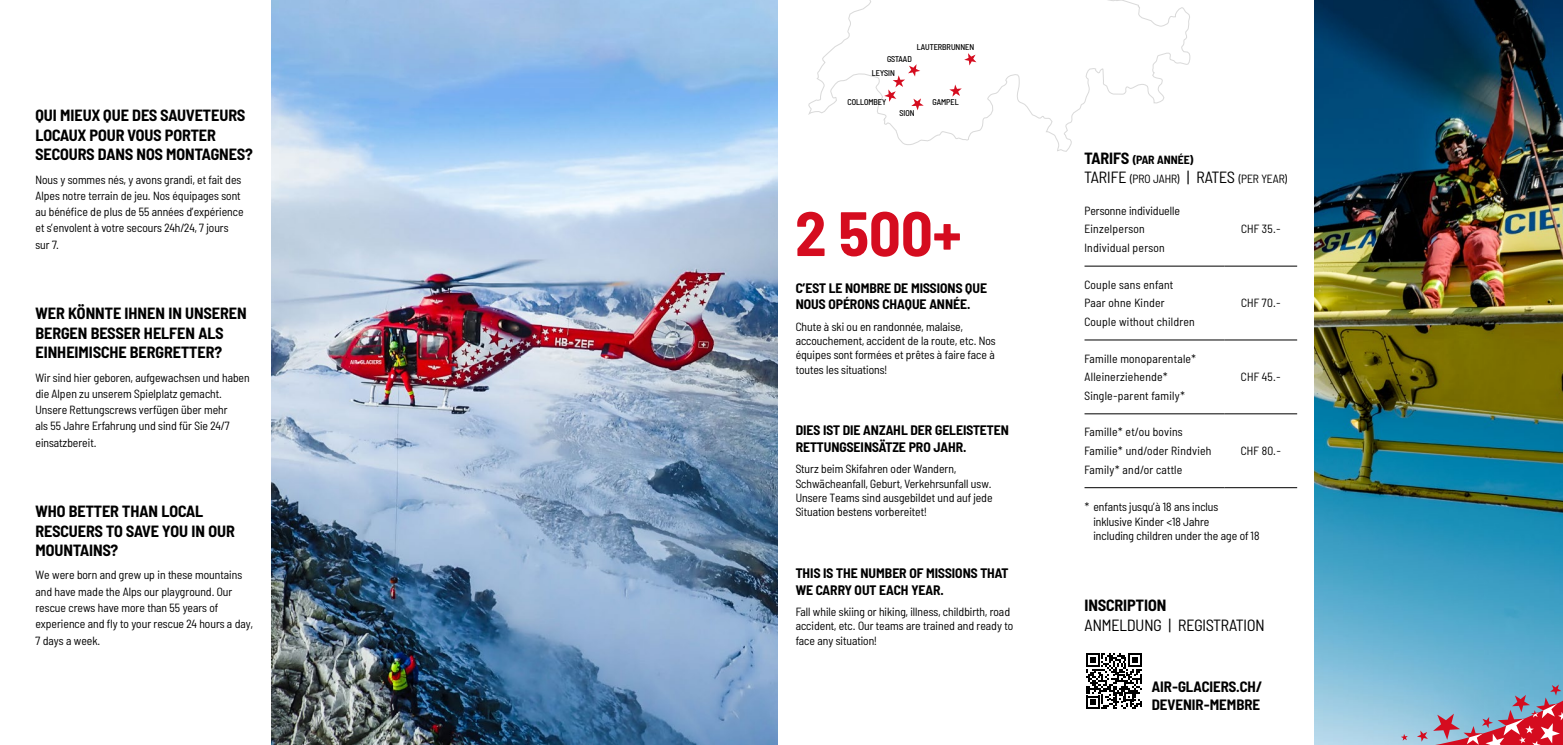
<style>
.page{position:relative;width:1563px;height:745px;background:#fff}
.page>*{position:absolute;margin:0;border:0;box-sizing:border-box;transform-origin:0 0}
.t1{font:700 semi-condensed 62.5px "Barlow";color:#d50c1f}
.t2{font:700 semi-condensed 16.25px/19.5px "Barlow";color:#000}
.t3{font:semi-condensed 16.25px "Barlow";color:#000}
.t4{font:700 semi-condensed 15px/18px "Barlow";color:#000}
.t5{font:700 semi-condensed 13.75px/16.5px "Barlow";color:#000}
.Untertitel_2{font:semi-condensed 11.88px/16.2px "Barlow";color:#000}
.Untertitel_2-2{font:semi-condensed 11.88px "Barlow";letter-spacing:.02em;color:#000}
.t6{font:700 semi-condensed 11.88px "Barlow";color:#000}
.t7{font:500 semi-condensed 8.38px "Barlow";color:#000}
.s1{font-size:16.25px}
</style>
<div class="page">
<img style="left:271px;top:0;width:507px;height:744px">
<img style="left:1315px;top:0;width:248px;height:744px">
<svg style="left:808px;top:0;width:383px;height:152px"></svg>
<svg style="left:949px;top:84px;width:13px;height:13px"></svg>
<svg style="left:964px;top:53px;width:12px;height:12px"></svg>
<svg style="left:884px;top:64px;width:39px;height:46px"></svg>
<hr style="left:1084px;top:266px;width:140px;height:1px;background:#000">
<hr style="left:1224px;top:266px;width:73px;height:1px;background:#000">
<hr style="left:1084px;top:339px;width:140px;height:1px;background:#000">
<hr style="left:1224px;top:339px;width:73px;height:1px;background:#000">
<hr style="left:1084px;top:413px;width:140px;height:1px;background:#000">
<hr style="left:1224px;top:413px;width:73px;height:1px;background:#000">
<hr style="left:1084px;top:487px;width:140px;height:1px;background:#000">
<hr style="left:1224px;top:487px;width:73px;height:1px;background:#000">
<svg style="left:1086px;top:653px;width:56px;height:55px"></svg>
<svg style="left:1381px;top:684px;width:182px;height:60px;background:#9d9bb2"></svg>
<p class="t2" style="left:35px;top:104px;width:219px">QUI MIEUX QUE DES SAUVETEURS<br>LOCAUX POUR VOUS PORTER<br>SECOURS DANS NOS MONTAGNES?</p>
<p class="Untertitel_2" style="left:35px;top:170px;width:210px">Nous y sommes nés, y avons grandi, et fait des Alpes notre terrain de jeu. Nos équipages sont au bénéfice de plus de 55 années d’expérience et s’envolent à votre secours 24h/24, 7 jours sur 7.</p>
<p class="t2" style="left:35px;top:302px;width:213px">WER KÖNNTE IHNEN IN UNSEREN<br>BERGEN BESSER HELFEN ALS<br>EINHEIMISCHE BERGRETTER?</p>
<p class="Untertitel_2" style="left:35px;top:368px;width:216px">Wir sind hier geboren, aufgewachsen und haben die Alpen zu unserem Spielplatz gemacht.<br>Unsere Rettungscrews verfügen über mehr<br>als 55 Jahre Erfahrung und sind für Sie 24/7 einsatzbereit.</p>
<p class="t2" style="left:35px;top:500px;width:201px">WHO BETTER THAN LOCAL<br>RESCUERS TO SAVE YOU IN OUR<br>MOUNTAINS?</p>
<p class="Untertitel_2" style="left:35px;top:565px;width:219px">We were born and grew up in these mountains and have made the Alps our playground. Our rescue crews have more than 55 years of experience and fly to your rescue 24 hours a day, 7 days a week.</p>
<p class="t7" style="left:917px;top:41px;width:59px">LAUTERBRUNNEN</p>
<p class="t7" style="left:887px;top:53px;width:26px">GSTAAD</p>
<p class="t7" style="left:872px;top:67px;width:24px">LEYSIN</p>
<p class="t7" style="left:847px;top:96px;width:40px">COLLOMBEY</p>
<p class="t7" style="left:899px;top:107px;width:17px">SION</p>
<p class="t7" style="left:932px;top:96px;width:28px">GAMPEL</p>
<p class="t1" style="left:795px;top:188px;width:167px">2 500+</p>
<p class="t5" style="left:795px;top:278px;width:193px">C’EST LE NOMBRE DE MISSIONS QUE<br>NOUS OPÉRONS CHAQUE ANNÉE.</p>
<p class="Untertitel_2" style="left:795px;top:318px;width:202px;line-height:14.2px">Chute à ski ou en randonnée, malaise, accouchement, accident de la route, etc. Nos équipes sont formées et prêtes à faire face à toutes les situations!</p>
<p class="t5" style="left:795px;top:421px;width:215px">DIES IST DIE ANZAHL DER GELEISTETEN<br>RETTUNGSEINSÄTZE PRO JAHR.</p>
<p class="Untertitel_2" style="left:795px;top:460px;width:198px;line-height:14.2px">Sturz beim Skifahren oder Wandern, Schwächeanfall, Geburt, Verkehrsunfall usw.<br>Unsere Teams sind ausgebildet und auf jede Situation bestens vorbereitet!</p>
<p class="t5" style="left:795px;top:563px;width:214px">THIS IS THE NUMBER OF MISSIONS THAT<br>WE CARRY OUT EACH YEAR.</p>
<p class="Untertitel_2" style="left:795px;top:603px;width:219px;line-height:14.2px">Fall while skiing or hiking, illness, childbirth, road accident, etc. Our teams are trained and ready to face any situation!</p>
<p class="t6" style="left:1084px;top:151px;width:111px"><span class="s1">TARIFS</span> (PAR ANNÉE)</p>
<p class="Untertitel_2" style="left:1084px;top:170px;width:205px"><span class="s1">TARIFE</span> (PRO JAHR) <span class="s1">| RATES</span> (PER YEAR)</p>
<p class="Untertitel_2" style="left:1084px;top:201px;width:97px">Personne individuelle</p>
<p class="Untertitel_2-2" style="left:1084px;top:220px;width:62px">Einzelperson</p>
<p class="Untertitel_2-2" style="left:1084px;top:239px;width:82px">Individual person</p>
<p class="Untertitel_2" style="left:1241px;top:220px;width:41px">CHF 35.-</p>
<p class="Untertitel_2-2" style="left:1084px;top:275px;width:90px">Couple sans enfant</p>
<p class="Untertitel_2-2" style="left:1084px;top:294px;width:82px">Paar ohne Kinder</p>
<p class="Untertitel_2-2" style="left:1084px;top:313px;width:112px">Couple without children</p>
<p class="Untertitel_2-2" style="left:1084px;top:349px;width:113px">Famille monoparentale*</p>
<p class="Untertitel_2-2" style="left:1084px;top:368px;width:85px">Alleinerziehende*</p>
<p class="Untertitel_2-2" style="left:1084px;top:386px;width:102px">Single-parent family*</p>
<p class="Untertitel_2-2" style="left:1084px;top:423px;width:100px">Famille* et/ou bovins</p>
<p class="Untertitel_2-2" style="left:1084px;top:442px;width:129px">Familie* und/oder Rindvieh</p>
<p class="Untertitel_2-2" style="left:1084px;top:460px;width:99px">Family* and/or cattle</p>
<p class="Untertitel_2" style="left:1241px;top:294px;width:41px">CHF 70.-</p>
<p class="Untertitel_2" style="left:1241px;top:367px;width:41px">CHF 45.-</p>
<p class="Untertitel_2" style="left:1240px;top:441px;width:42px">CHF 80.-</p>
<p class="Untertitel_2" style="left:1084px;top:497px;width:135px">* enfants jusqu’à 18 ans inclus</p>
<p class="Untertitel_2" style="left:1093px;top:512px;width:118px">inklusive Kinder &lt;18 Jahre</p>
<p class="Untertitel_2" style="left:1093px;top:526px;width:167px">including children under the age of 18</p>
<p class="t2" style="left:1084px;top:593px;width:83px">INSCRIPTION</p>
<p class="t3" style="left:1084px;top:612px;width:182px">ANMELDUNG | REGISTRATION</p>
<p class="t4" style="left:1152px;top:675px;width:112px">AIR-GLACIERS.CH/<br>DEVENIR-MEMBRE</p>
</div>
